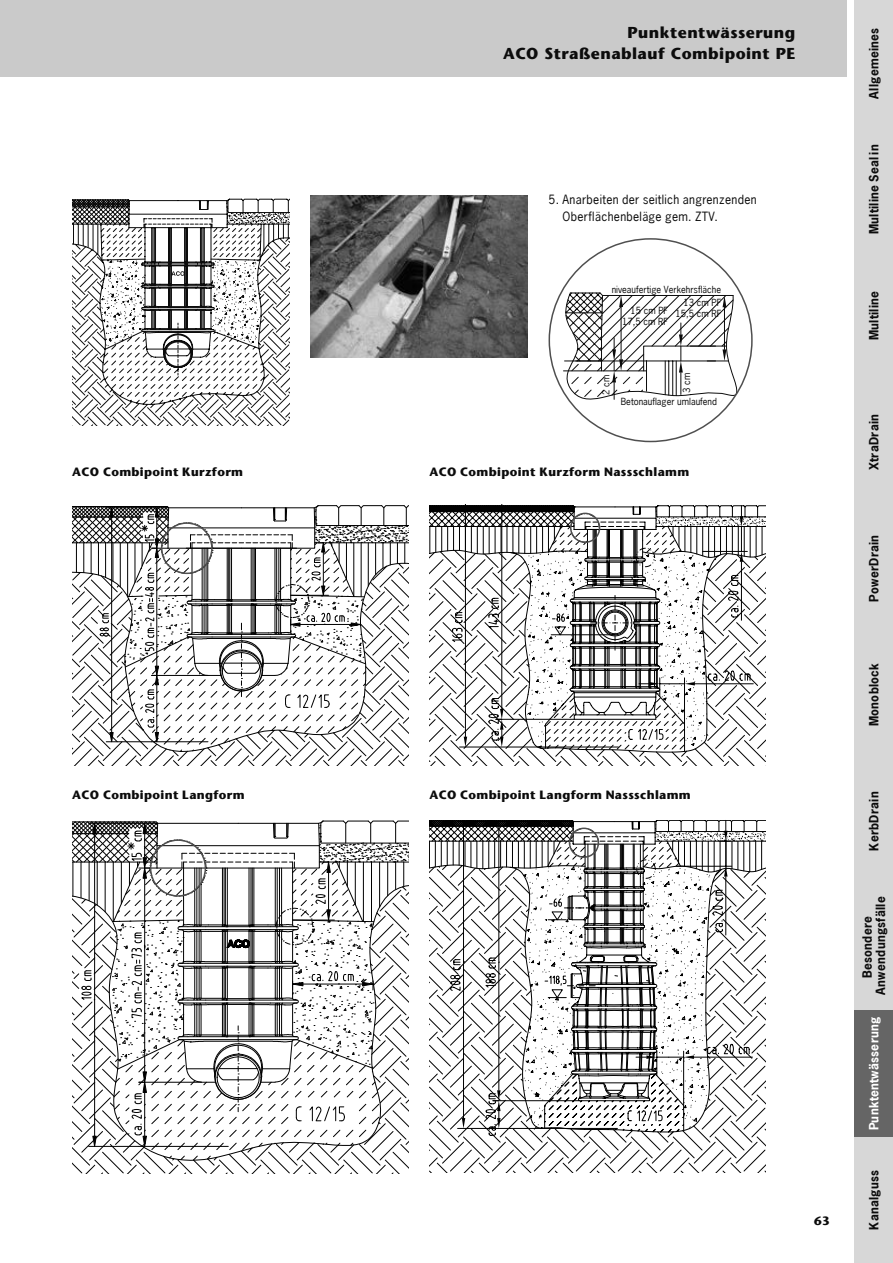
<style>
.page{position:relative;width:893px;height:1263px;background:#fff}
.page>*{position:absolute;margin:0;border:0;box-sizing:border-box;transform-origin:0 0}
.t1{font:700 15.75px/21px "Stone Sans";letter-spacing:.03em;color:#0c0c0c;text-align:right}
.t2{font:700 12px "Stone Sans";letter-spacing:.03em;color:#0c0c0c}
.t3{font:700 12px/13.5px "News Gothic";letter-spacing:.025em;color:#0c0c0c;text-align:center}
.t4{font:12px/17px "News Gothic";letter-spacing:.025em;color:#0c0c0c}
.t5{font:700 12px "News Gothic";letter-spacing:.025em;color:#fff}
.t6{font:9.3px/11.1px "News Gothic";color:#0c0c0c;text-align:right}
</style>
<div class="page">
<div style="left:855px;top:0;width:38px;height:1263px;background:#d7d7d7"></div>
<div style="left:855px;top:1010px;width:38px;height:127px;background:#656565"></div>
<div style="left:0;top:0;width:846px;height:77px;background:#cacaca"></div>
<svg style="left:72px;top:505px;width:337px;height:260px"></svg>
<svg style="left:72px;top:820px;width:337px;height:354px"></svg>
<svg style="left:72px;top:198px;width:217px;height:227px"></svg>
<img style="left:310px;top:196px;width:217px;height:161px">
<svg style="left:429px;top:505px;width:336px;height:51px"></svg>
<svg style="left:429px;top:556px;width:336px;height:209px"></svg>
<svg style="left:429px;top:1136px;width:336px;height:36px"></svg>
<svg style="left:438px;top:1136px;width:327px;height:26px"></svg>
<svg style="left:429px;top:820px;width:336px;height:316px"></svg>
<div style="left:161px;top:522px;width:52px;height:52px;border:2px solid #4f4f4f;border-radius:50%"></div>
<div style="left:150px;top:839px;width:56px;height:58px;border:2px solid #4f4f4f;border-radius:50%"></div>
<div style="left:570px;top:513px;width:30px;height:30px;border:2px solid #4f4f4f;border-radius:50%"></div>
<div style="left:569px;top:827px;width:30px;height:31px;border:2px solid #4f4f4f;border-radius:50%"></div>
<hr style="left:563px;top:371px;width:38px;height:1px;background:#0c0c0c">
<svg style="left:564px;top:292px;width:173px;height:108px"></svg>
<h1 class="t1" style="left:503px;top:22px;width:294px">Punktentwässerung<br>ACO Straßenablauf Combipoint PE</h1>
<p class="t4" style="left:563px;top:191px;width:196px;text-indent:-14px">5. Anarbeiten der seitlich angrenzenden<br>Oberflächenbeläge gem. ZTV.</p>
<p class="t6" style="left:612px;top:283px;width:111px">niveaufertige Verkehrsfläche</p>
<p class="t6" style="left:622px;top:305px;width:47px">15 cm PF<br>17,5 cm RF</p>
<p class="t6" style="left:675px;top:297px;width:47px">13 cm PF<br>15,5 cm RF</p>
<p class="t6" style="left:600px;top:395px;width:21px;rotate:-90deg">2 cm</p>
<p class="t6" style="left:681px;top:393px;width:21px;rotate:-90deg">3 cm</p>
<p class="t6" style="left:621px;top:396px;width:98px">Betonauflager umlaufend</p>
<p class="t2" style="left:72px;top:465px;width:172px">ACO Combipoint Kurzform</p>
<p class="t2" style="left:429px;top:465px;width:261px">ACO Combipoint Kurzform Nassschlamm</p>
<p class="t2" style="left:72px;top:788px;width:174px">ACO Combipoint Langform</p>
<p class="t2" style="left:429px;top:788px;width:263px">ACO Combipoint Langform Nassschlamm</p>
<p class="t2" style="left:814px;top:1213px;width:17px">63</p>
<p class="t3" style="left:867px;top:99px;width:72px;rotate:-90deg">Allgemeines</p>
<p class="t3" style="left:867px;top:234px;width:91px;rotate:-90deg">Multiline Seal in</p>
<p class="t3" style="left:867px;top:340px;width:51px;rotate:-90deg">Multiline</p>
<p class="t3" style="left:867px;top:470px;width:57px;rotate:-90deg">XtraDrain</p>
<p class="t3" style="left:867px;top:602px;width:69px;rotate:-90deg">PowerDrain</p>
<p class="t3" style="left:867px;top:726px;width:65px;rotate:-90deg">Monoblock</p>
<p class="t3" style="left:867px;top:850px;width:61px;rotate:-90deg">KerbDrain</p>
<p class="t3" style="left:860px;top:994px;width:99px;rotate:-90deg">Besondere<br>Anwendungsfälle</p>
<p class="t5" style="left:866px;top:1130px;width:115px;rotate:-90deg">Punktentwässerung</p>
<p class="t3" style="left:867px;top:1230px;width:61px;rotate:-90deg">Kanalguss</p>
</div>
